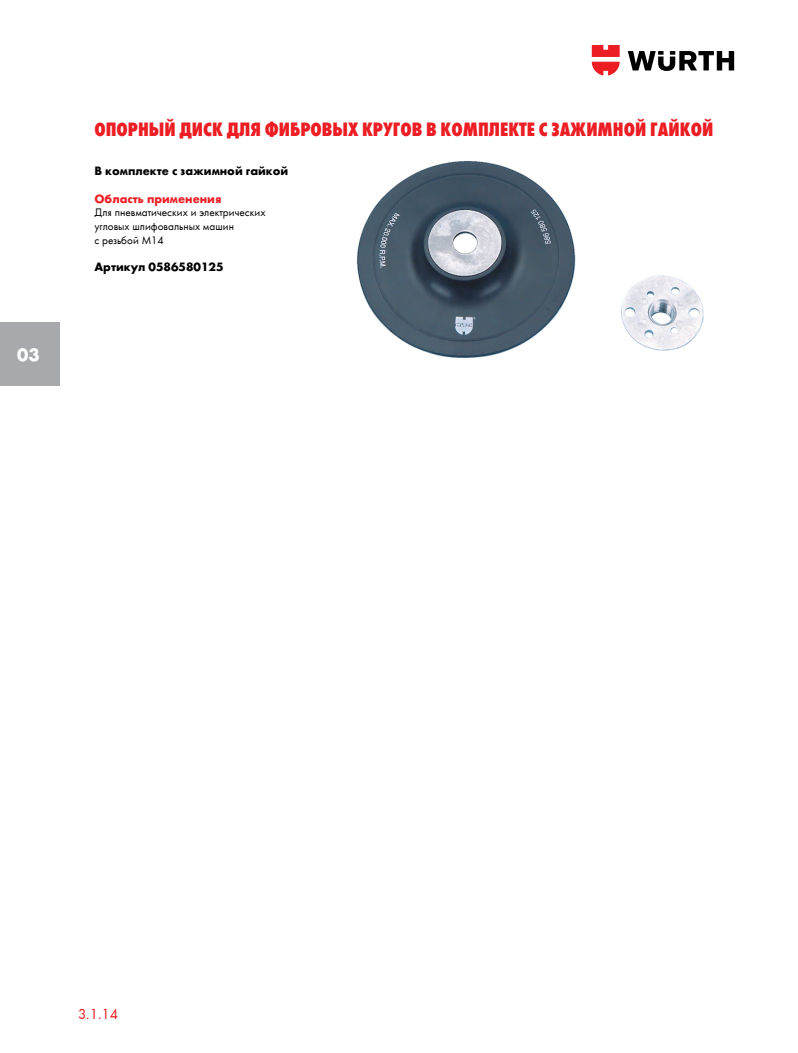
<style>
.page{position:relative;width:798px;height:1053px;background:#fff}
.page>*{position:absolute;margin:0;border:0;box-sizing:border-box;transform-origin:0 0}
.t1{font:20px "Wuerth Extra Bold Cond Caps";color:#ed1d24}
.t2{font:700 18.75px "Wuerth";color:#fff}
.t3{font:15px "Wuerth";color:#ed1d24}
.t4{font:700 12.5px "Wuerth";color:#000}
.t5{font:700 12.5px "Wuerth";color:#ed1d24}
.t6{font:11.25px/13.8px "Wuerth";color:#000}
</style>
<div class="page">
<img style="left:356px;top:161px;width:348px;height:198px">
<div style="left:0;top:322px;width:59px;height:64px;background:#a7a9ac"></div>
<svg style="left:627px;top:51px;width:106px;height:20px"></svg>
<svg style="left:591px;top:45px;width:28px;height:30px"></svg>
<h2 class="t2" style="left:17px;top:341px;width:24px">03</h2>
<h1 class="t1" style="left:94px;top:115px;width:620px">Опорный диск для фибровых кругов в комплекте с зажимной гайкой</h1>
<p class="t4" style="left:94px;top:162px;width:195px">В комплекте с зажимной гайкой</p>
<p class="t5" style="left:94px;top:189px;width:128px">Область применения</p>
<p class="t6" style="left:94px;top:205px;width:172px">Для пневматических и электрических угловых шлифовальных машин<br>с резьбой M14</p>
<p class="t4" style="left:94px;top:258px;width:131px">Артикул 0586580125</p>
<h3 class="t3" style="left:78px;top:1004px;width:41px">3.1.14</h3>
</div>
